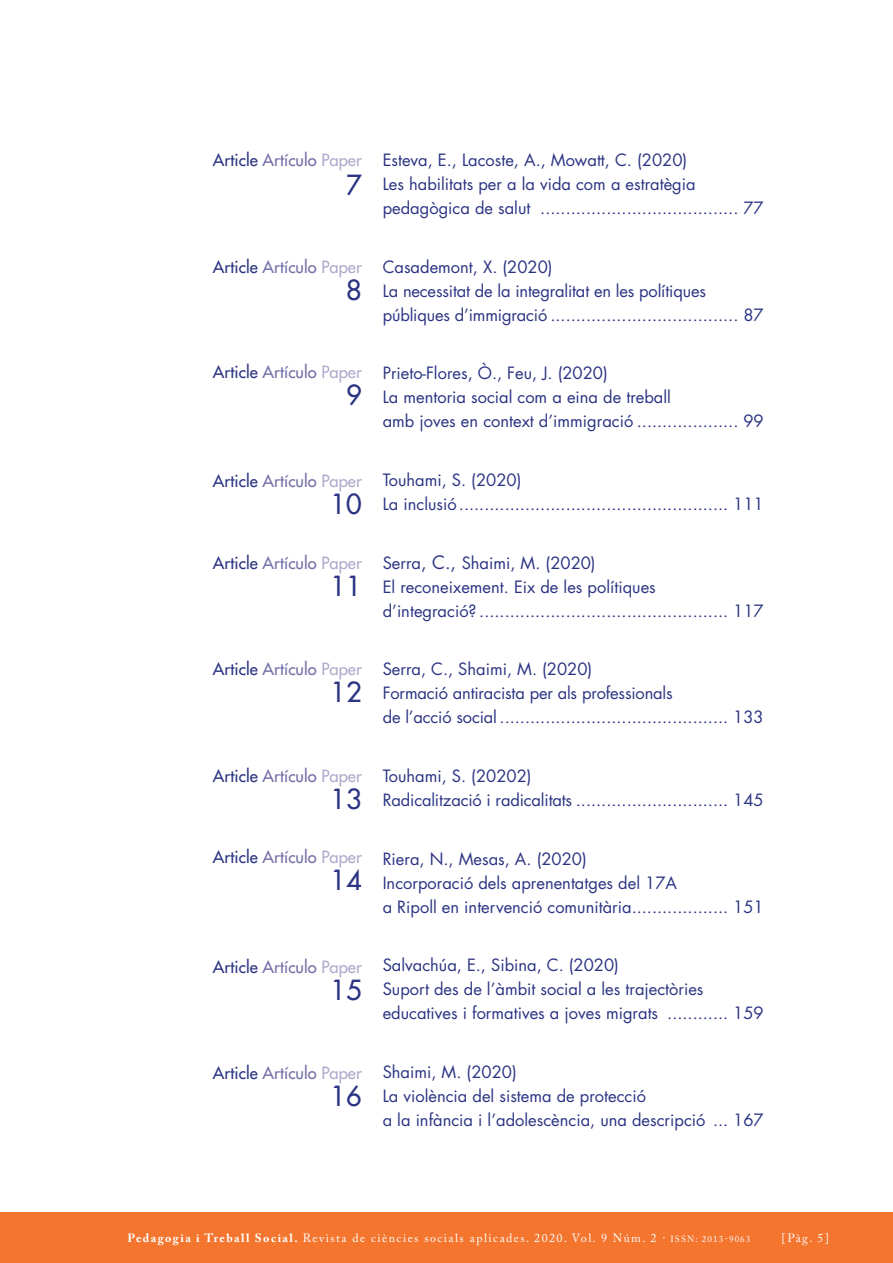
<style>
.page{position:relative;width:893px;height:1263px;background:#fff}
.page>*{position:absolute;margin:0;border:0;box-sizing:border-box;transform-origin:0 0}
.t1{font:27px "Futura";color:#2b3482}
.INDEXS{font:16.5px/24px "Futura";color:#2b3482}
.t2{font:16.5px "Futura";color:#7470a8}
.t3{font:12px "Adobe Caslon Pro";letter-spacing:.12em;color:#fff}
.s1{color:#2b3482}
.s2{color:#aeabcc}
.s3{font-size:18px}
.s4{font-weight:700}
.s5{font-size:9px}
</style>
<div class="page">
<div style="left:0;top:1212px;width:893px;height:51px;background:#f3752e"></div>
<p class="t2" style="left:213px;top:150px;width:150px"><span class="s1">Article</span> Artículo <span class="s2">Paper</span></p>
<p class="t1" style="left:346px;top:169px;width:17px">7</p>
<p class="t2" style="left:213px;top:257px;width:150px"><span class="s1">Article</span> Artículo <span class="s2">Paper</span></p>
<p class="t1" style="left:346px;top:273px;width:17px">8</p>
<p class="t2" style="left:213px;top:361px;width:150px"><span class="s1">Article</span> Artículo <span class="s2">Paper</span></p>
<p class="t1" style="left:346px;top:378px;width:17px">9</p>
<p class="t2" style="left:213px;top:471px;width:150px"><span class="s1">Article</span> Artículo <span class="s2">Paper</span></p>
<p class="t1" style="left:331px;top:487px;width:33px">10</p>
<p class="t2" style="left:213px;top:553px;width:150px"><span class="s1">Article</span> Artículo <span class="s2">Paper</span></p>
<p class="t1" style="left:331px;top:569px;width:33px">11</p>
<p class="t2" style="left:213px;top:658px;width:150px"><span class="s1">Article</span> Artículo <span class="s2">Paper</span></p>
<p class="t1" style="left:331px;top:675px;width:33px">12</p>
<p class="t2" style="left:213px;top:766px;width:150px"><span class="s1">Article</span> Artículo <span class="s2">Paper</span></p>
<p class="t1" style="left:331px;top:782px;width:33px">13</p>
<p class="t2" style="left:213px;top:847px;width:150px"><span class="s1">Article</span> Artículo <span class="s2">Paper</span></p>
<p class="t1" style="left:331px;top:863px;width:33px">14</p>
<p class="t2" style="left:213px;top:957px;width:150px"><span class="s1">Article</span> Artículo <span class="s2">Paper</span></p>
<p class="t1" style="left:331px;top:973px;width:33px">15</p>
<p class="t2" style="left:213px;top:1063px;width:150px"><span class="s1">Article</span> Artículo <span class="s2">Paper</span></p>
<p class="t1" style="left:331px;top:1079px;width:33px">16</p>
<p class="INDEXS" style="left:383px;top:148px;width:306px">Esteva, E., Lacoste, A., Mowatt, C. (2020)</p>
<p class="INDEXS" style="left:383px;top:172px;width:383px">Les habilitats per a la vida com a estratègia pedagògica de salut ....................................... 77</p>
<p class="INDEXS" style="left:383px;top:255px;width:171px">Casademont, X. (2020)</p>
<p class="INDEXS" style="left:383px;top:279px;width:383px">La necessitat de la integralitat en les polítiques públiques d’immigració ..................................... 87</p>
<p class="INDEXS" style="left:383px;top:361px;width:227px">Prieto-Flores, Ò., Feu, J. (2020)</p>
<p class="INDEXS" style="left:383px;top:385px;width:383px">La mentoria social com a eina de treball<br>amb joves en context d’immigració .................... 99</p>
<p class="INDEXS" style="left:383px;top:468px;width:140px">Touhami, S. (2020)</p>
<p class="INDEXS" style="left:383px;top:492px;width:383px">La inclusió..................................................... 111</p>
<p class="INDEXS" style="left:383px;top:551px;width:215px">Serra<span class="s3">, C.,</span> Shaimi, M. (2020)</p>
<p class="INDEXS" style="left:383px;top:575px;width:383px">El reconeixement. Eix de les polítiques<br>d’integració? ................................................. 117</p>
<p class="INDEXS" style="left:383px;top:657px;width:211px">Serra, C., Shaimi, M. (2020)</p>
<p class="INDEXS" style="left:383px;top:681px;width:383px">Formació antiracista per als professionals<br>de l’acció social ............................................. 133</p>
<p class="INDEXS" style="left:383px;top:764px;width:150px">Touhami, S. (20202)</p>
<p class="INDEXS" style="left:383px;top:788px;width:383px">Radicalització i radicalitats .............................. 145</p>
<p class="INDEXS" style="left:383px;top:847px;width:206px">Riera, N., Mesas, A. (2020)</p>
<p class="INDEXS" style="left:383px;top:871px;width:383px">Incorporació dels aprenentatges del 17A<br>a Ripoll en intervenció comunitària................... 151</p>
<p class="INDEXS" style="left:383px;top:953px;width:238px">Salvachúa, E., Sibina, C. (2020)</p>
<p class="INDEXS" style="left:383px;top:977px;width:383px">Suport des de l’àmbit social a les trajectòries educatives i formatives a joves migrats ............ 159</p>
<p class="INDEXS" style="left:383px;top:1060px;width:136px">Shaimi, M. (2020)</p>
<p class="INDEXS" style="left:383px;top:1084px;width:383px">La violència del sistema de protecció<br>a la infància i l’adolescència, una descripció ... 167</p>
<p class="t3" style="left:128px;top:1231px;width:624px"><span class="s4">Pedagogia i Treball Social.</span> Revista de ciències socials aplicades. 2020. Vol. 9 Núm. 2 · <span class="s5">ISSN: 2013-9063</span></p>
<p class="t3" style="left:782px;top:1231px;width:49px">[Pàg. 5]</p>
</div>
